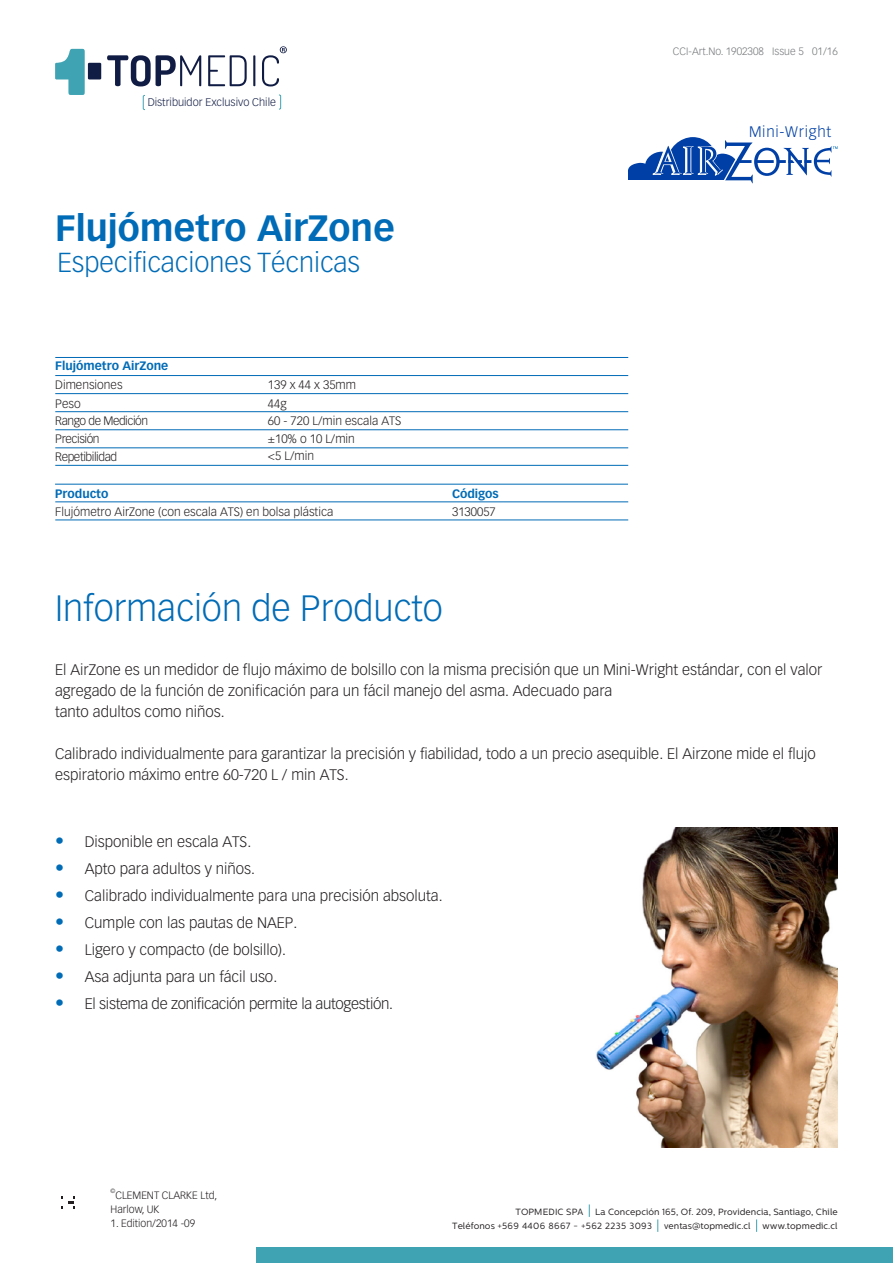
<style>
.page{position:relative;width:893px;height:1263px;background:#fff}
.page>*{position:absolute;margin:0;border:0;box-sizing:border-box;transform-origin:0 0}
.t1{font:300 36px "Vectora LH";color:#006bb6}
.t2{font:700 36px "Vectora LH";color:#006bb6}
.t3{font:300 27px "Vectora LH";color:#006bb6}
.t4{font:300 15px/21px "Vectora LH";color:#231f20}
.t5{font:300 15px "Vectora LH";letter-spacing:-.02em;color:#231f20}
.t6{font:300 15px "Vectora LH";letter-spacing:.05em;color:#0040a6}
.t7{font:300 12px/18px "Vectora LH";color:#231f20}
.t8{font:300 12px/18.3px "Vectora LH";letter-spacing:-.035em;color:#231f20}
.t9{font:700 12px "Vectora LH";color:#006bb6}
.t10{font:300 10.95px "Vectora LH";color:#111c44}
.t11{font:300 10.5px/14.2px "Vectora LH";color:#231f20}
.t12{font:300 10.5px "Vectora LH";color:#76787b}
.t13{font:9px/14.2px "Centrale Sans";letter-spacing:.01em;color:#231f20}
.t14{font:300 6.15px "Vectora LH";color:#231f20}
.s1{font-size:18px;color:#006bb6}
</style>
<div class="page">
<div style="left:88px;top:63px;width:13px;height:16px;background:#111c44"></div>
<svg style="left:55px;top:49px;width:30px;height:46px"></svg>
<svg style="left:107px;top:55px;width:94px;height:31px"></svg>
<svg style="left:208px;top:55px;width:39px;height:31px"></svg>
<svg style="left:253px;top:55px;width:2px;height:31px"></svg>
<svg style="left:262px;top:46px;width:25px;height:40px"></svg>
<svg style="left:143px;top:95px;width:2px;height:15px"></svg>
<svg style="left:279px;top:94px;width:2px;height:16px"></svg>
<img style="left:596px;top:828px;width:242px;height:319px">
<div style="left:257px;top:1247px;width:636px;height:16px;background:#40a3b3"></div>
<svg style="left:589px;top:1204px;width:1px;height:13px"></svg>
<svg style="left:657px;top:1219px;width:1px;height:13px"></svg>
<svg style="left:756px;top:1219px;width:1px;height:13px"></svg>
<svg style="left:62px;top:1196px;width:13px;height:12px"></svg>
<hr style="left:55px;top:357px;width:573px;height:1px;background:#006bb6">
<hr style="left:55px;top:375px;width:573px;height:1px;background:#006bb6">
<hr style="left:55px;top:393px;width:573px;height:1px;background:#006bb6">
<hr style="left:55px;top:447px;width:573px;height:1px;background:#006bb6">
<hr style="left:55px;top:465px;width:573px;height:1px;background:#006bb6">
<hr style="left:55px;top:519px;width:573px;height:1px;background:#006bb6">
<hr style="left:55px;top:501px;width:573px;height:1px;background:#006bb6">
<hr style="left:55px;top:429px;width:573px;height:1px;background:#006bb6">
<hr style="left:55px;top:411px;width:573px;height:1px;background:#006bb6">
<hr style="left:55px;top:484px;width:573px;height:1px;background:#006bb6">
<svg style="left:628px;top:137px;width:210px;height:46px"></svg>
<p class="t10" style="left:148px;top:96px;width:130px">Distribuidor Exclusivo Chile</p>
<h1 class="t2" style="left:55px;top:206px;width:341px">Flujómetro AirZone</h1>
<h2 class="t3" style="left:57px;top:247px;width:304px">Especificaciones Técnicas</h2>
<p class="t9" style="left:55px;top:359px;width:115px">Flujómetro AirZone</p>
<p class="t7" style="left:55px;top:376px;width:69px">Dimensiones</p>
<p class="t7" style="left:268px;top:376px;width:90px">139 x 44 x 35mm</p>
<p class="t7" style="left:55px;top:395px;width:27px">Peso</p>
<p class="t7" style="left:268px;top:395px;width:20px">44g</p>
<p class="t8" style="left:55px;top:412px;width:94px">Rango de Medición<br>Precisión</p>
<p class="t7" style="left:268px;top:412px;width:135px">60 - 720 L/min escala ATS ±10% o 10 L/min</p>
<p class="t8" style="left:55px;top:447px;width:63px">Repetibilidad</p>
<p class="t7" style="left:268px;top:447px;width:48px">&lt;5 L/min</p>
<p class="t9" style="left:55px;top:486px;width:55px">Producto</p>
<p class="t9" style="left:452px;top:486px;width:48px">Códigos</p>
<p class="t7" style="left:55px;top:502px;width:279px">Flujómetro AirZone (con escala ATS) en bolsa plástica</p>
<p class="t7" style="left:452px;top:502px;width:45px">3130057</p>
<h1 class="t1" style="left:55px;top:587px;width:389px">Información de Producto</h1>
<p class="t12" style="left:673px;top:45px;width:166px">CCI-Art.No. 1902308 Issue 5 01/16</p>
<p class="t6" style="left:749px;top:123px;width:84px">Mini-Wright</p>
<p class="t4" style="left:55px;top:660px;width:769px">El AirZone es un medidor de flujo máximo de bolsillo con la misma precisión que un Mini-Wright estándar, con el valor agregado de la función de zonificación para un fácil manejo del asma. Adecuado para<br>tanto adultos como niños.</p>
<p class="t4" style="left:55px;top:744px;width:762px">Calibrado individualmente para garantizar la precisión y fiabilidad, todo a un precio asequible. El Airzone mide el flujo espiratorio máximo entre 60-720 L / min ATS.</p>
<p class="t4" style="left:55px;top:831px;width:198px"><span class="s1">•</span> Disponible en escala ATS.</p>
<p class="t4" style="left:55px;top:858px;width:201px"><span class="s1">•</span> Apto para adultos y niños.</p>
<p class="t4" style="left:55px;top:885px;width:389px"><span class="s1">•</span> Calibrado individualmente para una precisión absoluta.</p>
<p class="t4" style="left:55px;top:912px;width:244px"><span class="s1">•</span> Cumple con las pautas de NAEP.</p>
<p class="t4" style="left:55px;top:939px;width:233px"><span class="s1">•</span> Ligero y compacto (de bolsillo).</p>
<p class="t4" style="left:55px;top:966px;width:224px"><span class="s1">•</span> Asa adjunta para un fácil uso.</p>
<p class="t5" style="left:55px;top:995px;width:340px"><span class="s1">•</span> El sistema de zonificación permite la autogestión.</p>
<p class="t14" style="left:111px;top:1187px;width:6px">©</p>
<p class="t11" style="left:111px;top:1188px;width:108px;text-indent:5px">CLEMENT CLARKE Ltd,<br>Harlow, UK</p>
<p class="t11" style="left:111px;top:1217px;width:86px">1. Edition/2014 -09</p>
<p class="t13" style="left:452px;top:1204px;width:387px;text-indent:143px">La Concepción 165, Of. 209, Providencia, Santiago, Chile<br>Teléfonos +569 4406 8667 - +562 2235 3093</p>
<p class="t13" style="left:515px;top:1204px;width:69px">TOPMEDIC SPA</p>
<p class="t13" style="left:664px;top:1218px;width:88px">ventas@topmedic.cl</p>
<p class="t13" style="left:762px;top:1218px;width:77px">www.topmedic.cl</p>
</div>
